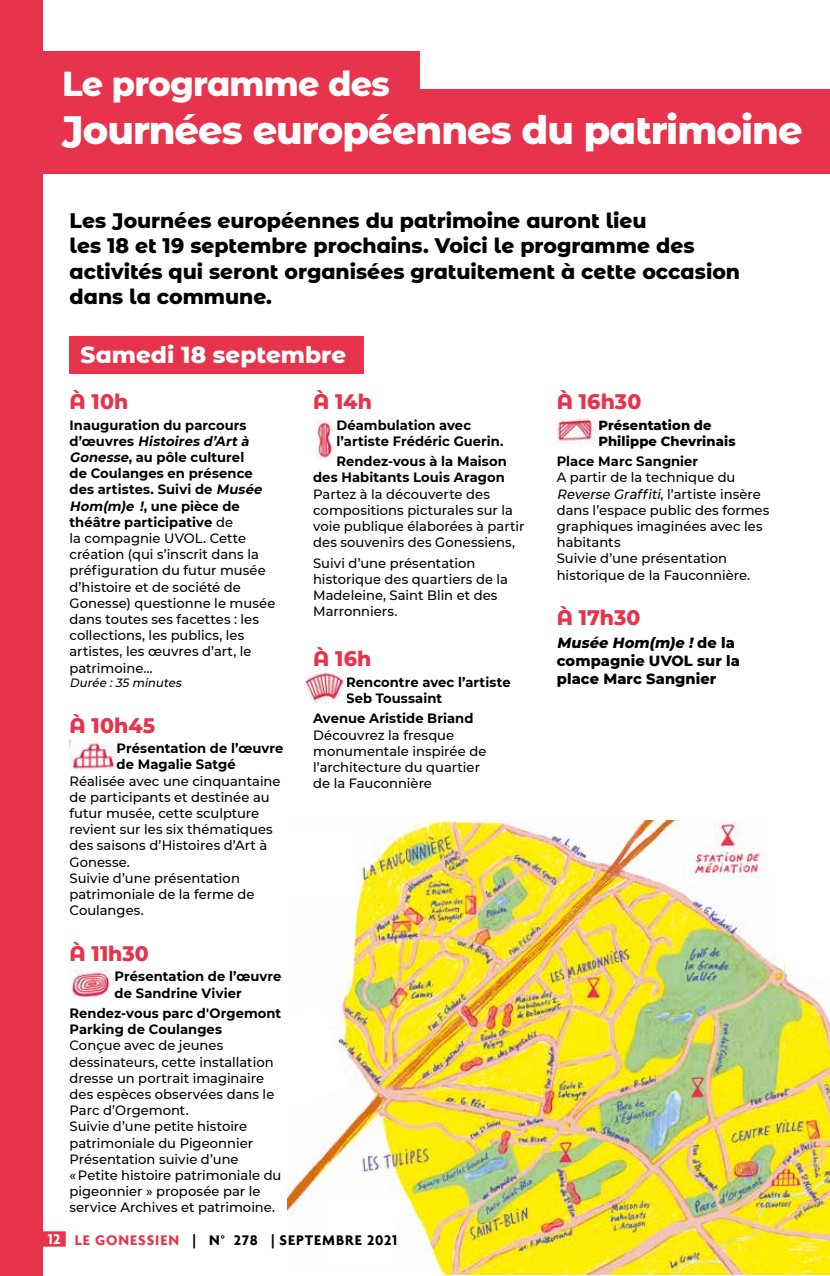
<style>
.page{position:relative;width:830px;height:1276px;background:#fff}
.page>*{position:absolute;margin:0;border:0;box-sizing:border-box;transform-origin:0 0}
.t1{font:800 39.6px "Montserrat Alternates";letter-spacing:-.025em;color:#fff}
.t2{font:800 34.65px "Montserrat Alternates";letter-spacing:-.025em;color:#fff}
.t3{font:800 23.1px "Montserrat Alternates";color:#fff}
.t4{font:800 21px/25.2px "Montserrat Alternates";color:#000}
.t5{font:800 21px "Montserrat Alternates";letter-spacing:.005em;color:#e7344c}
.t6{font:800 15px/18px "Montserrat";letter-spacing:.005em;color:#000}
.t7{font:700 15px "Agenda";letter-spacing:.065em;color:#000}
.t8{font:500 13.5px/16.2px "Montserrat";color:#000}
.t9{font:700 13.5px/16.2px "Montserrat";letter-spacing:.005em;color:#000}
.t10{font:800 13.5px/16.2px "Montserrat";letter-spacing:.01em;color:#000}
.t11{font:italic 500 12px "Montserrat";color:#000}
.s1{font-weight:700}
.s2{font-weight:700;font-style:italic}
.s3{color:#fff}
.s4{color:#e7344c}
.s5{font-style:italic}
</style>
<div class="page">
<img style="left:287px;top:820px;width:542px;height:454px">
<div style="left:683px;top:819px;width:146px;height:53px;background:#fff"></div>
<div style="left:287px;top:832px;width:69px;height:64px;background:#fff"></div>
<svg style="left:287px;top:1004px;width:63px;height:106px"></svg>
<div style="left:328px;top:1198px;width:68px;height:63px;background:#fff"></div>
<svg style="left:43px;top:1231px;width:23px;height:15px"></svg>
<div style="left:24px;top:90px;width:805px;height:84px;background:#e7344c"></div>
<div style="left:31px;top:52px;width:388px;height:92px;background:#e7344c"></div>
<img style="left:69px;top:740px;width:46px;height:29px">
<img style="left:69px;top:969px;width:43px;height:28px">
<div style="left:69px;top:336px;width:295px;height:38px;background:#e7344c"></div>
<div style="left:0;top:0;width:43px;height:1276px;background:#e7344c"></div>
<img style="left:304px;top:672px;width:42px;height:30px">
<img style="left:683px;top:820px;width:86px;height:62px">
<img style="left:313px;top:419px;width:23px;height:40px">
<img style="left:556px;top:417px;width:41px;height:26px">
<svg style="left:777px;top:872px;width:52px;height:106px"></svg>
<h2 class="t2" style="left:62px;top:59px;width:329px">Le programme des</h2>
<h1 class="t1" style="left:62px;top:101px;width:741px">Journées européennes du patrimoine</h1>
<h3 class="t4" style="left:70px;top:207px;width:671px">Les Journées européennes du patrimoine auront lieu<br>les 18 et 19 septembre prochains. Voici le programme des activités qui seront organisées gratuitement à cette occasion dans la commune.</h3>
<h3 class="t3" style="left:81px;top:338px;width:267px">Samedi 18 septembre</h3>
<h3 class="t5" style="left:69px;top:386px;width:60px">À 10h</h3>
<p class="t8" style="left:69px;top:416px;width:207px"><span class="s1">Inauguration du parcours<br>d ’ œ u v r e s</span> <span class="s2">Histoires d’Artà<br>Gonesse</span><span class="s1">, au pôle culturel<br>de Coulanges en présence des artistes. Suivi de</span> <span class="s2">Musée<br>Hom(m)e !</span><span class="s1">, une pièce de théâtre participative</span> de<br>la compagnie UVOL. Cette création (qui s’inscrit dans la préfiguration du futur musée d’histoire et de société de<br>Gonesse) questionne le musée dans toutes ses facettes : les collections, les publics, les artistes, les œuvres d’art, le patrimoine…</p>
<p class="t11" style="left:69px;top:674px;width:116px">Durée :35 minutes</p>
<h3 class="t5" style="left:69px;top:710px;width:87px">À 10h45</h3>
<p class="t9" style="left:117px;top:739px;width:168px">Présentation de l’œuvre de Magalie Satgé</p>
<p class="t8" style="left:69px;top:772px;width:212px">Réalisée avec une cinquantaine de participants et destinée au futur musée, cette sculpture revient sur les six thématiques des saisons d’Histoires d’Art à<br>Gonesse.<br>Suivie d’une présentation patrimoniale de la ferme de<br>Coulanges.</p>
<h3 class="t5" style="left:69px;top:938px;width:81px">À 11h30</h3>
<p class="t9" style="left:115px;top:967px;width:168px">Présentation de l’œuvre de Sandrine Vivier</p>
<p class="t9" style="left:69px;top:1004px;width:213px">Rendez-vous parc d'Orgemont<br>Parking de Coulanges</p>
<p class="t8" style="left:69px;top:1037px;width:213px">Conçue avec de jeunes dessinateurs, cette installation dresse un portrait imaginaire des espèces observées dans le<br>Parc d’Orgemont.<br>Suivie d’une petite histoire patrimoniale du Pigeonnier<br>Présentation suivie d’une<br>« Petite histoire patrimoniale du pigeonnier » proposée par le service Archives et patrimoine.</p>
<h3 class="t5" style="left:313px;top:386px;width:60px">À 14h</h3>
<p class="t9" style="left:336px;top:416px;width:169px">Déambulation avec l’artiste Frédéric Guerin.</p>
<p class="t9" style="left:313px;top:452px;width:195px;text-align:right">Rendez-vous à la Maison des Habitants Louis Aragon</p>
<p class="t8" style="left:313px;top:485px;width:213px">Partez à la découverte des compositions picturales sur la voie publique élaborées à partir des souvenirs des Gonessiens,</p>
<p class="t8" style="left:313px;top:554px;width:196px">Suivi d’une présentation historique des quartiers de la<br>Madeleine, Saint Blin et des<br>Marronniers.</p>
<h3 class="t5" style="left:313px;top:643px;width:60px">À 16h</h3>
<p class="t9" style="left:346px;top:673px;width:166px">Rencontre avec l’artiste<br>Seb Toussaint</p>
<p class="t9" style="left:313px;top:710px;width:162px">Avenue Aristide Briand</p>
<p class="t8" style="left:313px;top:726px;width:175px">Découvrez la fresque monumentale inspirée de l’architecture du quartier de la Fauconnière</p>
<p class="t7" style="left:48px;top:1231px;width:351px"><span class="s3">12</span> <span class="s4">LE GONESSIEN</span> | N° 278 | SEPTEMBRE 2021</p>
<h3 class="t5" style="left:556px;top:386px;width:86px">À 16h30</h3>
<p class="t10" style="left:598px;top:416px;width:138px">Présentation de<br>Philippe Chevrinais</p>
<p class="t9" style="left:556px;top:452px;width:143px">Place Marc Sangnier</p>
<p class="t8" style="left:556px;top:469px;width:214px">A partir de la technique du<br><span class="s5">Reverse Graffiti</span>, l’artiste insère dans l’espace public des formes graphiques imaginées avec les habitants<br>Suivie d’une présentation historique de la Fauconnière.</p>
<h3 class="t5" style="left:556px;top:602px;width:85px">À 17h30</h3>
<p class="t6" style="left:556px;top:632px;width:184px"><span class="s5">Musée Hom(m)e !</span>d e l a compagnie UVOL sur la place Marc Sangnier</p>
</div>
